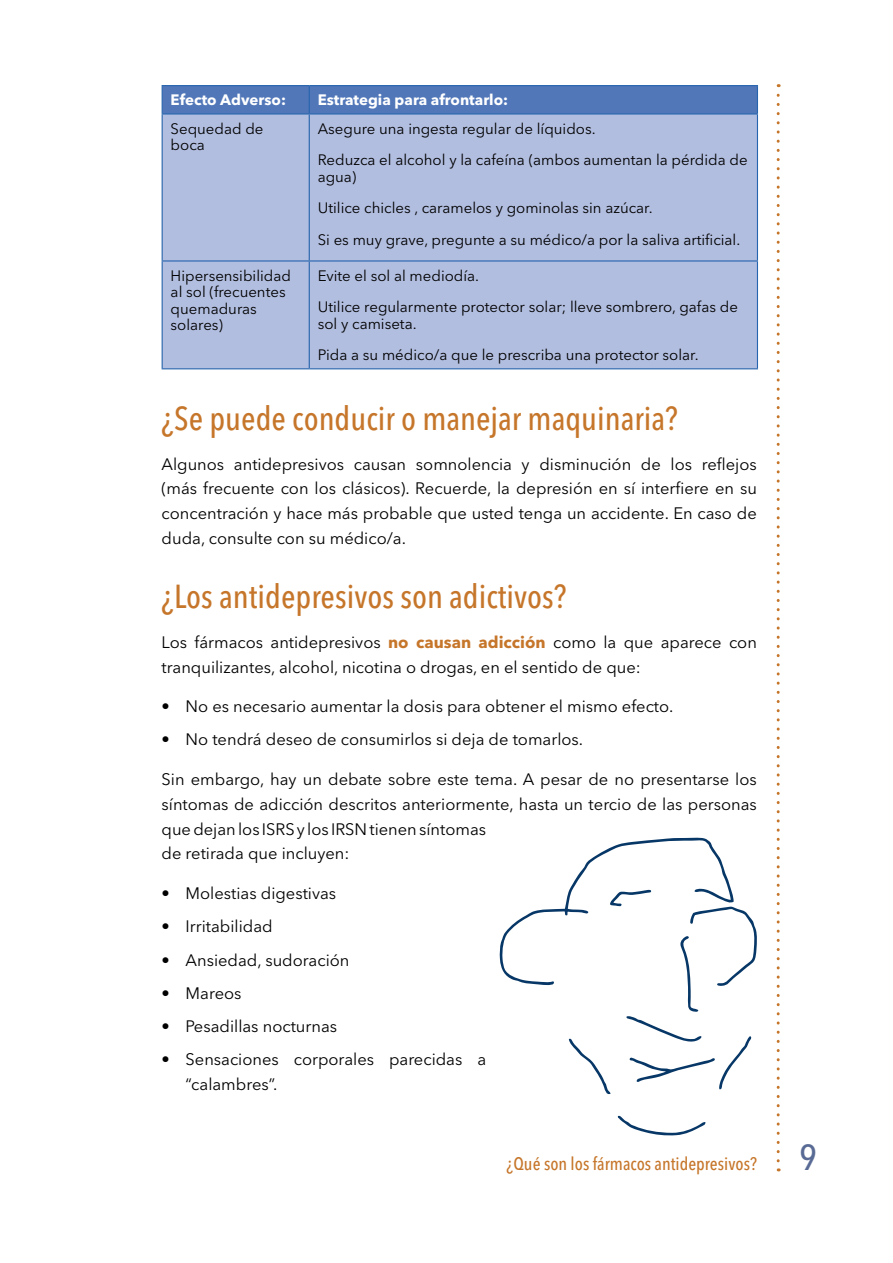
<style>
.page{position:relative;width:893px;height:1263px;background:#fff}
.page>*{position:absolute;margin:0;border:0;box-sizing:border-box;transform-origin:0 0}
.t1{font:500 condensed 33px "Avenir Next LT Pro";color:#c6762a}
.t2{font:500 condensed 18px "Avenir Next LT Pro";color:#c6762a}
.t3{font:16.5px/24.8px "Avenir Next LT Pro";color:#000}
.t4{font:15px/31.5px "Avenir Next LT Pro";color:#000}
.t5{font:700 15px "Avenir Next LT Pro";color:#fff}
.s1{font-weight:700;color:#c6762a}
.s2{font-weight:700}
.s3{font-size:36px;color:#596b95}
</style>
<div class="page">
<svg style="left:777px;top:84px;width:3px;height:1077px"></svg>
<div style="left:163px;top:115px;width:594px;height:253px;background:#b2bee0"></div>
<hr style="left:162px;top:85px;width:147px;height:1px;background:#2664ad">
<hr style="left:309px;top:85px;width:449px;height:1px;background:#2664ad">
<div style="left:162px;top:86px;width:596px;height:27px;background:#5177b9"></div>
<hr style="left:162px;top:113px;width:147px;height:2px;background:#2664ad">
<hr style="left:162px;top:115px;width:1px;height:145px;background:#2664ad">
<hr style="left:309px;top:113px;width:449px;height:2px;background:#2664ad">
<hr style="left:309px;top:115px;width:1px;height:145px;background:#2664ad">
<hr style="left:757px;top:115px;width:1px;height:145px;background:#2664ad">
<hr style="left:162px;top:260px;width:147px;height:2px;background:#2664ad">
<hr style="left:162px;top:262px;width:1px;height:106px;background:#2664ad">
<hr style="left:309px;top:260px;width:449px;height:2px;background:#2664ad">
<hr style="left:309px;top:262px;width:1px;height:106px;background:#2664ad">
<hr style="left:757px;top:262px;width:1px;height:106px;background:#2664ad">
<hr style="left:162px;top:368px;width:147px;height:1px;background:#2664ad">
<hr style="left:309px;top:368px;width:449px;height:1px;background:#2664ad">
<svg style="left:499px;top:838px;width:258px;height:256px"></svg>
<svg style="left:617px;top:1115px;width:89px;height:21px"></svg>
<p class="t5" style="left:171px;top:91px;width:117px">Efecto Adverso:</p>
<p class="t5" style="left:318px;top:91px;width:192px">Estrategia para afrontarlo:</p>
<p class="t4" style="left:171px;top:120px;width:94px;line-height:16.5px">Sequedad de boca</p>
<p class="t4" style="left:318px;top:113px;width:431px">Asegure una ingesta regular de líquidos.<br>Reduzca el alcohol y la cafeína (ambos aumentan la pérdida de</p>
<p class="t4" style="left:318px;top:161px;width:424px">agua)<br>Utilice chicles , caramelos y gominolas sin azúcar.<br>Si es muy grave, pregunte a su médico/a por la saliva artificial.</p>
<p class="t4" style="left:171px;top:267px;width:122px;line-height:16.5px">Hipersensibilidad al sol (frecuentes quemaduras solares)</p>
<p class="t4" style="left:318px;top:260px;width:422px">Evite el sol al mediodía.<br>Utilice regularmente protector solar; lleve sombrero, gafas de</p>
<p class="t4" style="left:318px;top:308px;width:383px">sol y camiseta.<br>Pida a su médico/a que le prescriba una protector solar.</p>
<h1 class="t1" style="left:162px;top:398px;width:518px">¿Se puede conducir o manejar maquinaria?</h1>
<p class="t3" style="left:162px;top:451px;width:597px;text-align:justify">Algunos antidepresivos causan somnolencia y disminución de los reflejos (más frecuente con los clásicos). Recuerde, la depresión en sí interfiere en su concentración y hace más probable que usted tenga un accidente. En caso de duda, consulte con su médico/a.</p>
<h1 class="t1" style="left:162px;top:577px;width:406px">¿Los antidepresivos son adictivos?</h1>
<p class="t3" style="left:162px;top:630px;width:597px">Los fármacos antidepresivos <span class="s1">no causan adicción</span> como la que aparece con tranquilizantes, alcohol, nicotina o drogas, en el sentido de que:</p>
<p class="t3" style="left:162px;top:694px;width:513px"><span class="s2">•</span> No es necesario aumentar la dosis para obtener el mismo efecto.</p>
<p class="t3" style="left:162px;top:727px;width:423px"><span class="s2">•</span> No tendrá deseo de consumirlos si deja de tomarlos.</p>
<p class="t3" style="left:162px;top:767px;width:597px">Sin embargo, hay un debate sobre este tema. A pesar de no presentarse los síntomas de adicción descritos anteriormente, hasta un tercio de las personas que dejan los ISRS y los IRSN tienen síntomas<br>de retirada que incluyen:</p>
<p class="t3" style="left:162px;top:881px;width:176px"><span class="s2">•</span> Molestias digestivas</p>
<p class="t3" style="left:162px;top:914px;width:113px"><span class="s2">•</span> Irritabilidad</p>
<p class="t3" style="left:162px;top:947px;width:189px"><span class="s2">•</span> Ansiedad, sudoración</p>
<p class="t3" style="left:162px;top:980px;width:81px"><span class="s2">•</span> Mareos</p>
<p class="t3" style="left:162px;top:1014px;width:177px"><span class="s2">•</span> Pesadillas nocturnas</p>
<p class="t3" style="left:186px;top:1047px;width:302px;text-indent:-24px"><span class="s2">•</span> Sensaciones corporales parecidas a “calambres”.</p>
<p class="t2" style="left:507px;top:1153px;width:312px">¿Qué son los fármacos antidepresivos? <span class="s3">9</span></p>
</div>
